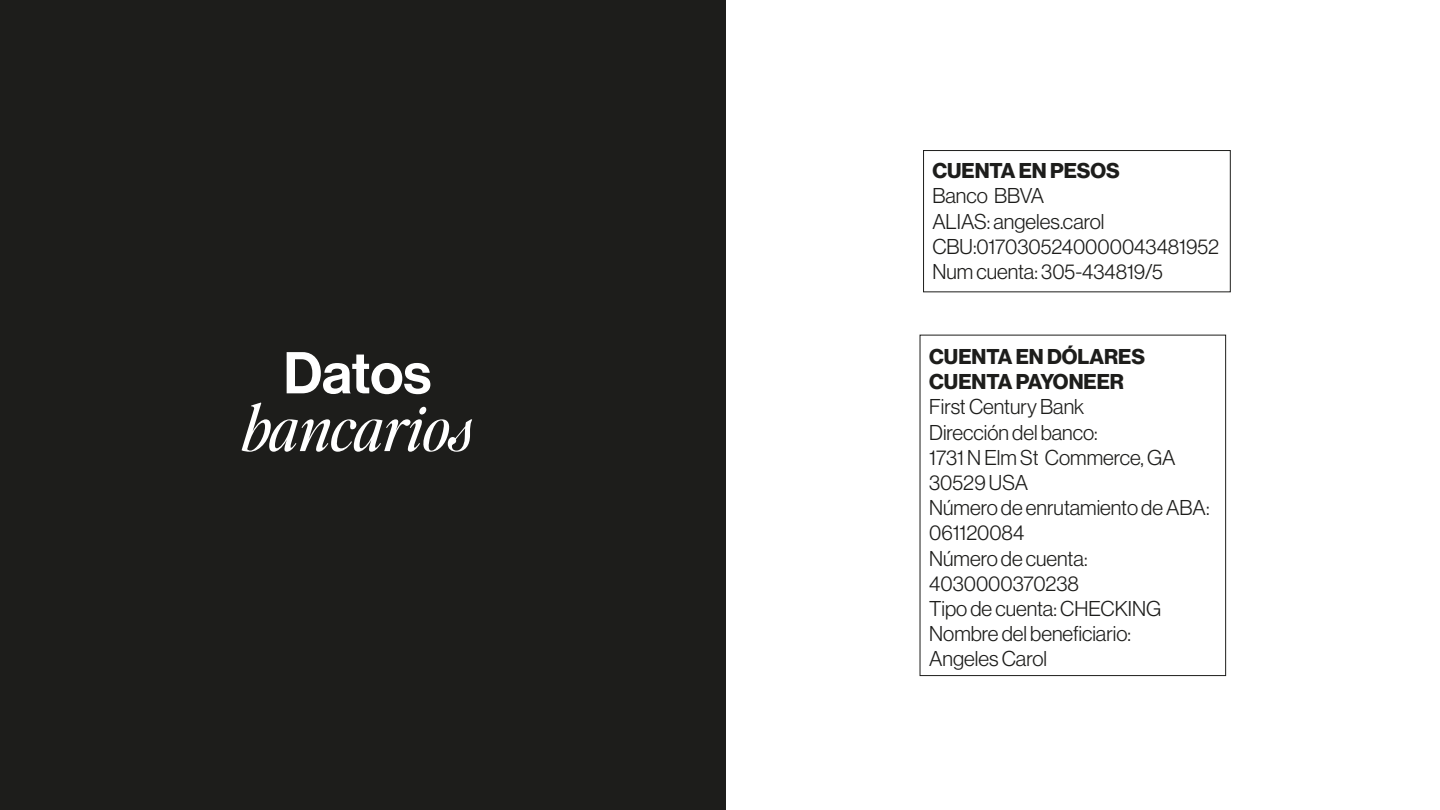
<style>
.page{position:relative;width:1440px;height:810px;background:#fff}
.page>*{position:absolute;margin:0;border:0;box-sizing:border-box;transform-origin:0 0}
.t1{font:italic 62.25px "Editor's Note";letter-spacing:-.005em;color:#fff}
.t2{font:57.68px "N Haas Grotesk DS Pro 65 Md";letter-spacing:-.005em;color:#fff}
.t3{font:21px/25.2px "N Haas Grotesk DS Pro 45 Lt";color:#1d1d1b}
.t4{font:21px/25.2px "N Haas Grotesk DS Pro 75 Bd";color:#1d1d1b}
</style>
<div class="page">
<div style="left:0;top:0;width:726px;height:810px;background:#1d1d1b"></div>
<div style="left:923px;top:150px;width:308px;height:142px;border:1px solid #1d1d1b"></div>
<div style="left:920px;top:335px;width:306px;height:341px;border:1px solid #1d1d1b"></div>
<h2 class="t2" style="left:283px;top:340px;width:149px">Datos</h2>
<h1 class="t1" style="left:242px;top:386px;width:233px">bancarios</h1>
<p class="t4" style="left:932px;top:159px;width:189px">CUENTA EN PESOS</p>
<p class="t3" style="left:932px;top:183px;width:288px">Banco BBVA<br>ALIAS: angeles.carol<br>CBU:0170305240000043481952<br>Num cuenta: 305-434819/5</p>
<p class="t4" style="left:929px;top:344px;width:217px">CUENTA EN DÓLARES<br>CUENTA PAYONEER</p>
<p class="t3" style="left:929px;top:394px;width:282px">First Century Bank<br>Dirección del banco:<br>1731 N Elm St Commerce, GA<br>30529 USA<br>Número de enrutamiento de ABA:<br>061120084<br>Número de cuenta:<br>4030000370238<br>Tipo de cuenta: CHECKING<br>Nombre del beneficiario:<br>Angeles Carol</p>
</div>
